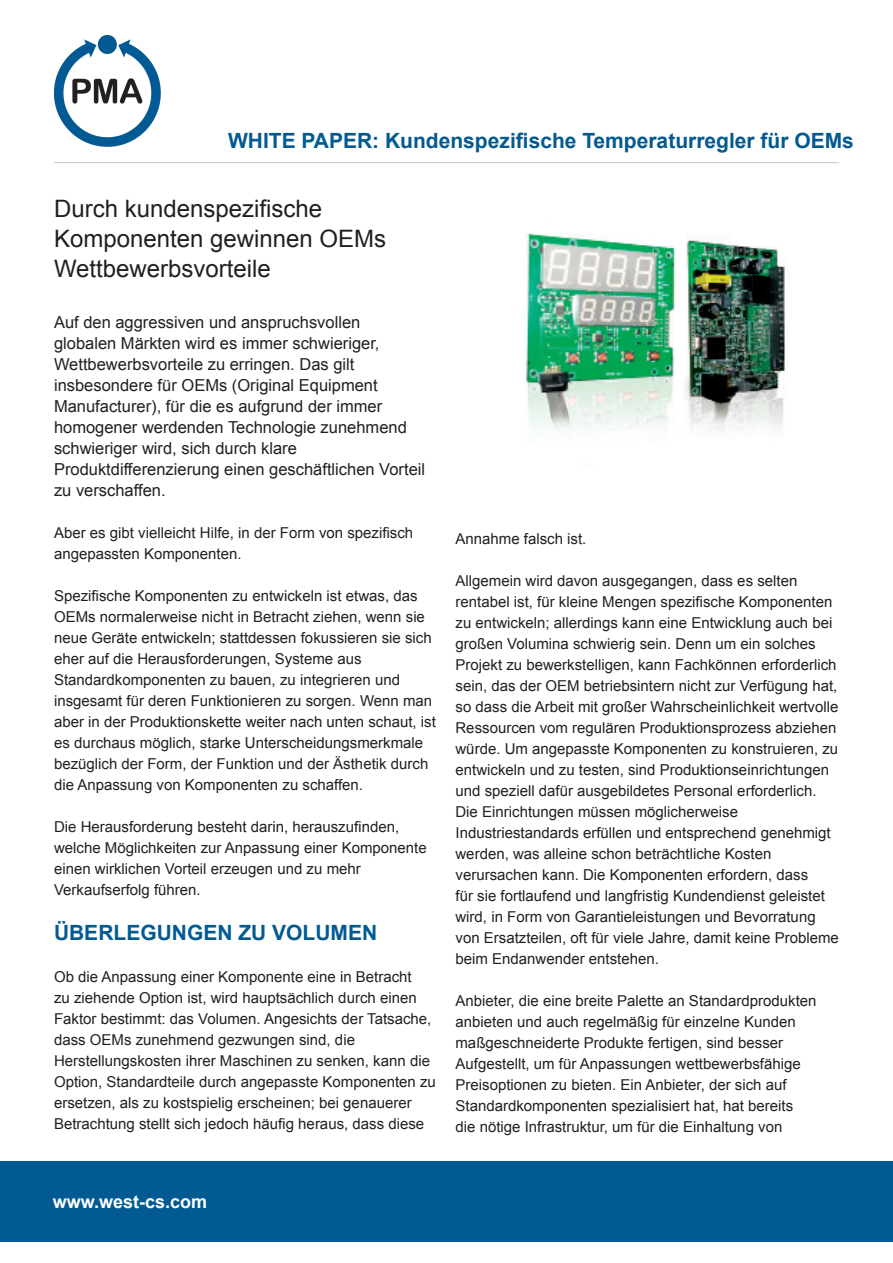
<style>
.page{position:relative;width:893px;height:1263px;background:#fff}
.page>*{position:absolute;margin:0;border:0;box-sizing:border-box;transform-origin:0 0}
.Body_Text{font:24px/30px "Arial";color:#231f20}
.Body_Text-2{font:700 21px "Arial";color:#015a92}
.Headings{font:700 21px "Arial";color:#015a92}
.t1{font:700 18px "Arial";color:#fff}
.Body_Text-3{font:16.5px/21px "Arial";color:#231f20}
.Body_Text-4{font:15px/21px "Arial";color:#231f20}
</style>
<div class="page">
<div style="left:0;top:1161px;width:893px;height:81px;background:#015a92"></div>
<hr style="left:54px;top:162px;width:785px;height:1px;background:#c7c8ca">
<img style="left:54px;top:36px;width:106px;height:110px">
<img style="left:525px;top:233px;width:260px;height:198px">
<p class="Body_Text-2" style="left:228px;top:126px;width:627px">WHITE PAPER: Kundenspezifische Temperaturregler für OEMs</p>
<p class="Body_Text" style="left:54px;top:194px;width:334px">Durch kundenspezifische<br>Komponenten gewinnen OEMs<br>Wettbewerbsvorteile</p>
<p class="Body_Text-3" style="left:54px;top:312px;width:354px">Auf den aggressiven und anspruchsvollen globalen Märkten wird es immer schwieriger, Wettbewerbsvorteile zu erringen. Das gilt insbesondere für OEMs (Original Equipment Manufacturer), für die es aufgrund der immer homogener werdenden Technologie zunehmend schwieriger wird, sich durch klare</p>
<p class="Body_Text-3" style="left:54px;top:459px;width:373px">Produktdifferenzierung einen geschäftlichen Vorteil zu verschaffen.</p>
<p class="Body_Text-4" style="left:54px;top:523px;width:361px">Aber es gibt vielleicht Hilfe, in der Form von spezifisch angepassten Komponenten.</p>
<p class="Body_Text-4" style="left:54px;top:586px;width:379px">Spezifische Komponenten zu entwickeln ist etwas, das<br>OEMs normalerweise nicht in Betracht ziehen, wenn sie neue Geräte entwickeln; stattdessen fokussieren sie sich</p>
<p class="Body_Text-4" style="left:54px;top:649px;width:383px">eher auf die Herausforderungen, Systeme aus Standardkomponenten zu bauen, zu integrieren und insgesamt für deren Funktionieren zu sorgen. Wenn man aber in der Produktionskette weiter nach unten schaut, ist es durchaus möglich, starke Unterscheidungsmerkmale bezüglich der Form, der Funktion und der Ästhetik durch die Anpassung von Komponenten zu schaffen.</p>
<p class="Body_Text-4" style="left:54px;top:817px;width:374px">Die Herausforderung besteht darin, herauszufinden, welche Möglichkeiten zur Anpassung einer Komponente einen wirklichen Vorteil erzeugen und zu mehr Verkaufserfolg führen.</p>
<p class="Headings" style="left:54px;top:919px;width:325px">ÜBERLEGUNGEN ZU VOLUMEN</p>
<p class="Body_Text-4" style="left:54px;top:967px;width:379px">Ob die Anpassung einer Komponente eine in Betracht<br>zu ziehende Option ist, wird hauptsächlich durch einen<br>Faktor bestimmt: das Volumen. Angesichts der Tatsache,</p>
<p class="Body_Text-4" style="left:54px;top:1030px;width:383px">dass OEMs zunehmend gezwungen sind, die Herstellungskosten ihrer Maschinen zu senken, kann die Option, Standardteile durch angepasste Komponenten zu ersetzen, als zu kostspielig erscheinen; bei genauerer</p>
<p class="Body_Text-4" style="left:54px;top:1114px;width:372px">Betrachtung stellt sich jedoch häufig heraus, dass diese</p>
<p class="Body_Text-4" style="left:455px;top:528px;width:132px">Annahme falsch ist.</p>
<p class="Body_Text-4" style="left:455px;top:570px;width:382px">Allgemein wird davon ausgegangen, dass es selten rentabel ist, für kleine Mengen spezifische Komponenten zu entwickeln; allerdings kann eine Entwicklung auch bei großen Volumina schwierig sein. Denn um ein solches Projekt zu bewerkstelligen, kann Fachkönnen erforderlich</p>
<p class="Body_Text-4" style="left:455px;top:675px;width:384px;text-align:justify">sein, das der OEM betriebsintern nicht zur Verfügung hat, so dass die Arbeit mit großer Wahrscheinlichkeit wertvolle Ressourcen vom regulären Produktionsprozess abziehen</p>
<p class="Body_Text-4" style="left:455px;top:738px;width:384px">würde. Um angepasste Komponenten zu konstruieren, zu entwickeln und zu testen, sind Produktionseinrichtungen und speziell dafür ausgebildetes Personal erforderlich.</p>
<p class="Body_Text-4" style="left:455px;top:801px;width:385px">Die Einrichtungen müssen möglicherweise Industriestandards erfüllen und entsprechend genehmigt werden, was alleine schon beträchtliche Kosten verursachen kann. Die Komponenten erfordern, dass<br>für sie fortlaufend und langfristig Kundendienst geleistet wird, in Form von Garantieleistungen und Bevorratung von Ersatzteilen, oft für viele Jahre, damit keine Probleme beim Endanwender entstehen.</p>
<p class="Body_Text-4" style="left:455px;top:990px;width:363px">Anbieter, die eine breite Palette an Standardprodukten anbieten und auch regelmäßig für einzelne Kunden</p>
<p class="Body_Text-4" style="left:455px;top:1032px;width:347px">maßgeschneiderte Produkte fertigen, sind besser<br>Aufgestellt, um für Anpassungen wettbewerbsfähige<br>Preisoptionen zu bieten. Ein Anbieter, der sich auf</p>
<p class="Body_Text-4" style="left:455px;top:1095px;width:339px">Standardkomponenten spezialisiert hat, hat bereits die nötige Infrastruktur, um für die Einhaltung von</p>
<p class="t1" style="left:53px;top:1190px;width:156px">www.west-cs.com</p>
</div>
